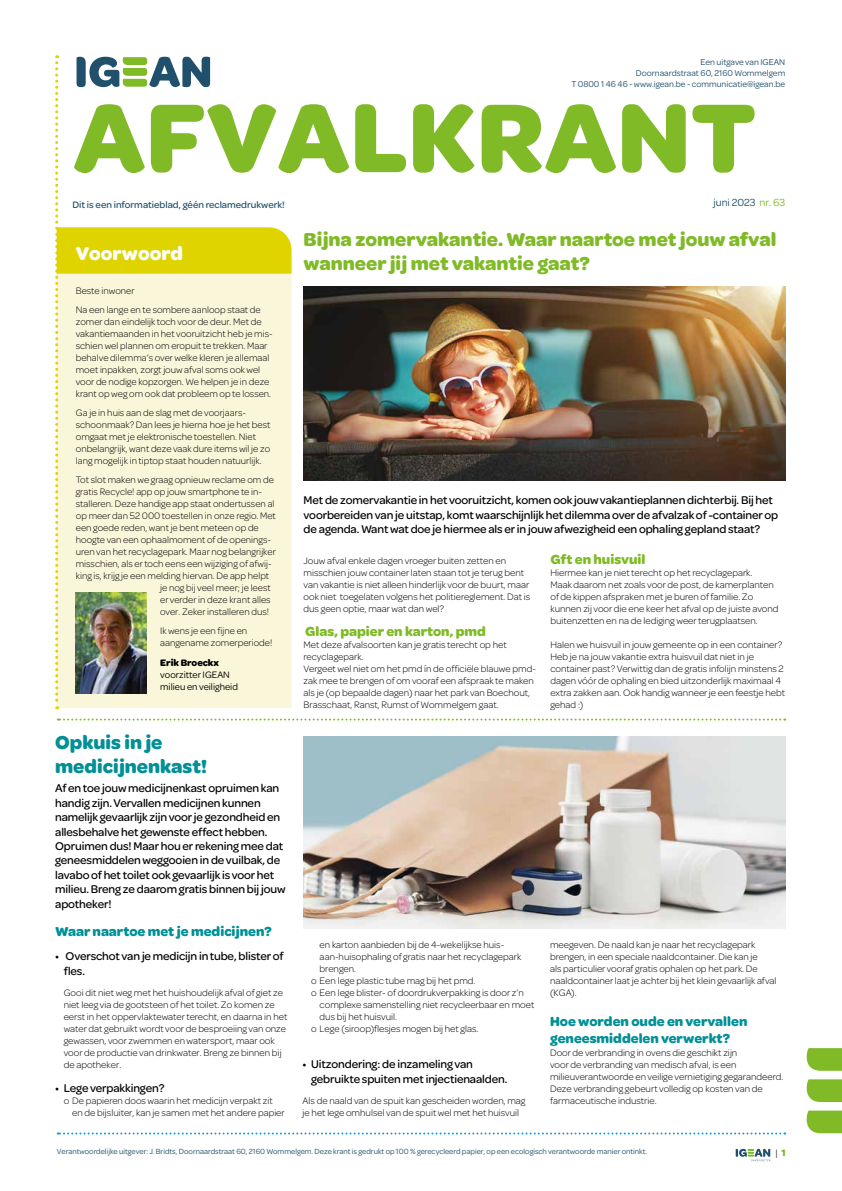
<style>
.page{position:relative;width:842px;height:1191px;background:#fff}
.page>*{position:absolute;margin:0;border:0;box-sizing:border-box;transform-origin:0 0}
.t1{font:700 104.1px "Omnes";letter-spacing:.01em;color:#80ba27}
.t2{font:700 20px/24px "Omnes";color:#80ba27}
.t3{font:700 20px/24px "Omnes";color:#009096}
.t4{font:700 20px "Omnes";color:#fff}
.t5{font:700 14px/16.8px "Omnes";color:#009096}
.t6{font:700 14px "Omnes";color:#80ba27}
.t7{font:500 12px/14.4px "Omnes";letter-spacing:-.01em;color:#000}
.t8{font:11px "Omnes";color:#20506c}
.t9{font:300 10px/12px "Omnes";color:#000}
.t10{font:500 10px "Omnes";color:#20506c}
.t11{font:10px/12px "Omnes";color:#000}
.t12{font:700 10px "Omnes";color:#000}
.t13{font:9px/11px "Omnes";color:#20506c;text-align:right}
.t14{font:8px "Omnes";color:#20506c}
.s1{color:#80ba27}
.s2{font-weight:700;color:#80ba27}
</style>
<div class="page">
<svg style="left:807px;top:1110px;width:35px;height:23px"></svg>
<svg style="left:807px;top:1079px;width:35px;height:23px"></svg>
<svg style="left:807px;top:1048px;width:35px;height:22px"></svg>
<svg style="left:736px;top:1148px;width:34px;height:13px"></svg>
<svg style="left:55px;top:55px;width:237px;height:654px"></svg>
<svg style="left:58px;top:718px;width:727px;height:2px"></svg>
<svg style="left:58px;top:1132px;width:727px;height:2px"></svg>
<img style="left:304px;top:286px;width:481px;height:194px">
<img style="left:303px;top:736px;width:482px;height:192px">
<p class="t13" style="left:571px;top:56px;width:215px">Een uitgave van IGEAN<br>Doornaardstraat 60, 2160 Wommelgem<br>T 0800 1 46 46 - www.igean.be - communicatie@igean.be</p>
<h1 class="t1" style="left:73px;top:64px;width:684px">AFVALKRANT</h1>
<p class="t10" style="left:72px;top:198px;width:214px">Dit is een informatieblad, géén reclamedrukwerk!</p>
<h2 class="t4" style="left:76px;top:239px;width:109px">Voorwoord</h2>
<p class="t9" style="left:76px;top:280px;width:186px;line-height:19.1px">Beste inwoner<br>Na een lange en te sombere aanloop staat de</p>
<p class="t9" style="left:76px;top:315px;width:198px">zomer dan eindelijk toch voor de deur. Met de vakantiemaanden in het vooruitzicht heb je mis&shy;schien wel plannen om eropuit te trekken. Maar behalve dilemma’s over welke kleren je allemaal moet inpakken, zorgt jouw afval soms ook wel voor de nodige kopzorgen. We helpen je in deze krant op weg om ook dat probleem op te lossen.</p>
<p class="t9" style="left:76px;top:406px;width:196px">Ga je in huis aan de slag met de voorjaars&shy;schoonmaak? Dan lees je hierna hoe je het best omgaat met je elektronische toestellen. Niet onbelangrijk, want deze vaak dure items wil je zo lang mogelijk in tiptop staat houden natuurlijk.</p>
<p class="t9" style="left:76px;top:473px;width:200px">Tot slot maken we graag opnieuw reclame om de</p>
<p class="t9" style="left:76px;top:485px;width:188px">gratis Recycle! app op jouw smartphone te in-</p>
<p class="t9" style="left:76px;top:497px;width:200px">stalleren. Deze handige app staat ondertussen al</p>
<p class="t9" style="left:76px;top:509px;width:202px">op meer dan 52 000 toestellen in onze regio. Met</p>
<p class="t9" style="left:76px;top:521px;width:184px">een goede reden, want je bent meteen op de</p>
<p class="t9" style="left:76px;top:533px;width:197px">hoogte van een ophaalmoment of de openings-</p>
<p class="t9" style="left:76px;top:545px;width:202px">uren van het recyclagepark. Maar nog belangrijker</p>
<p class="t9" style="left:76px;top:557px;width:197px">misschien, als er toch eens een wijziging of afwij-</p>
<p class="t9" style="left:76px;top:569px;width:195px">king is, krijg je een melding hiervan. De app helpt</p>
<p class="t9" style="left:160px;top:581px;width:112px">je nog bij veel meer; je leest</p>
<p class="t9" style="left:160px;top:593px;width:112px">er verder in deze krant alles</p>
<p class="t9" style="left:160px;top:605px;width:110px">over. Zeker installeren dus!</p>
<p class="t9" style="left:160px;top:624px;width:114px">Ik wens je een fijne en aangename zomerperiode!</p>
<p class="t12" style="left:160px;top:655px;width:60px">Erik Broeckx</p>
<p class="t11" style="left:160px;top:667px;width:79px">voorzitter IGEAN milieu en veiligheid</p>
<h2 class="t3" style="left:55px;top:729px;width:153px">Opkuis in je medicijnenkast!</h2>
<p class="t7" style="left:55px;top:780px;width:232px">Af en toe jouw medicijnenkast opruimen kan handig zijn. Vervallen medicijnen kunnen namelijk gevaarlijk zijn voor je gezondheid en allesbehalve het gewenste effect hebben.<br>Opruimen dus! Maar hou er rekening mee dat geneesmiddelen weggooien in de vuilbak, de lavabo of het toilet ook gevaarlijk is voor het milieu. Breng ze daarom gratis binnen bij jouw apotheker!</p>
<h3 class="t5" style="left:55px;top:922px;width:218px">Waar naartoe met je medicijnen?</h3>
<p class="t7" style="left:64px;top:948px;width:221px;text-indent:-9px">• Overschot van je medicijn in tube, blister of fles.</p>
<p class="t9" style="left:64px;top:986px;width:225px">Gooi dit niet weg met het huishoudelijk afval of giet ze niet leeg via de gootsteen of het toilet. Zo komen ze eerst in het oppervlaktewater terecht, en daarna in het water dat gebruikt wordt voor de besproeiing van onze gewassen, voor zwemmen en watersport, maar ook voor de productie van drinkwater. Breng ze binnen bij de apotheker.</p>
<p class="t7" style="left:55px;top:1080px;width:111px">• Lege verpakkingen?</p>
<p class="t9" style="left:72px;top:1094px;width:214px;text-indent:-8px">o De papieren doos waarin het medicijn verpakt zit en de bijsluiter, kan je samen met het andere papier</p>
<p class="t8" style="left:713px;top:195px;width:73px">juni 2023 <span class="s1">nr. 63</span></p>
<h2 class="t2" style="left:304px;top:226px;width:474px">Bijna zomervakantie. Waar naartoe met jouw afval wanneer jij met vakantie gaat?</h2>
<p class="t7" style="left:304px;top:492px;width:476px">Met de zomervakantie in het vooruitzicht, komen ook jouw vakantieplannen dichterbij. Bij het voorbereiden van je uitstap, komt waarschijnlijk het dilemma over de afvalzak of -container op de agenda. Want wat doe je hiermee als er in jouw afwezigheid een ophaling gepland staat?</p>
<p class="t9" style="left:304px;top:554px;width:228px">Jouw afval enkele dagen vroeger buiten zetten en misschien jouw container laten staan tot je terug bent van vakantie is niet alleen hinderlijk voor de buurt, maar ook niet toegelaten volgens het politiereglement. Dat is dus geen optie, maar wat dan wel?</p>
<h3 class="t6" style="left:305px;top:621px;width:182px">Glas, papier en karton, pmd</h3>
<p class="t9" style="left:304px;top:638px;width:234px">Met deze afvalsoorten kan je gratis terecht op het recyclagepark.<br>Vergeet wel niet om het pmd ín de officiële blauwe pmd&shy;zak mee te brengen of om vooraf een afspraak te maken als je (op bepaalde dagen) naar het park van Boechout, Brasschaat, Ranst, Rumst of Wommelgem gaat.</p>
<h3 class="t6" style="left:550px;top:549px;width:96px">Gft en huisvuil</h3>
<p class="t9" style="left:550px;top:566px;width:230px">Hiermee kan je niet terecht op het recyclagepark.<br>Maak daarom net zoals voor de post, de kamerplanten of de kippen afspraken met je buren of familie. Zo kunnen zij voor die ene keer het afval op de juiste avond buitenzetten en na de lediging weer terugplaatsen.</p>
<p class="t9" style="left:550px;top:638px;width:236px">Halen we huisvuil in jouw gemeente op in een container?<br>Heb je na jouw vakantie extra huisvuil dat niet in je container past? Verwittig dan de gratis infolijn minstens 2 dagen vóór de ophaling en bied uitzonderlijk maximaal 4 extra zakken aan. Ook handig wanneer je een feestje hebt gehad :)</p>
<p class="t9" style="left:320px;top:938px;width:186px">en karton aanbieden bij de 4-wekelijkse huis-</p>
<p class="t9" style="left:320px;top:950px;width:203px">aan-huisophaling of gratis naar het recyclagepark</p>
<p class="t9" style="left:320px;top:962px;width:38px">brengen.</p>
<p class="t9" style="left:311px;top:974px;width:166px">o Een lege plastic tube mag bij het pmd.</p>
<p class="t9" style="left:311px;top:986px;width:214px">o Een lege blister- of doordrukverpakking is door z’n</p>
<p class="t9" style="left:320px;top:998px;width:216px">complexe samenstelling niet recycleerbaar en moet</p>
<p class="t9" style="left:320px;top:1010px;width:79px">dus bij het huisvuil.</p>
<p class="t9" style="left:311px;top:1022px;width:169px">o Lege (siroop)flesjes mogen bij het glas.</p>
<p class="t7" style="left:311px;top:1056px;width:198px;line-height:15px;text-indent:-9px">• Uitzondering: de inzameling van gebruikte spuiten met injectienaalden.</p>
<p class="t9" style="left:303px;top:1094px;width:224px">Als de naald van de spuit kan gescheiden worden, mag je het lege omhulsel van de spuit wel met het huisvuil</p>
<p class="t9" style="left:550px;top:938px;width:228px">meegeven. De naald kan je naar het recyclagepark brengen, in een speciale naaldcontainer. Die kan je<br>als particulier vooraf gratis ophalen op het park. De naaldcontainer laat je achter bij het klein gevaarlijk afval (KGA).</p>
<h3 class="t5" style="left:550px;top:1012px;width:199px">Hoe worden oude en vervallen geneesmiddelen verwerkt?</h3>
<p class="t9" style="left:550px;top:1046px;width:235px">Door de verbranding in ovens die geschikt zijn<br>voor de verbranding van medisch afval, is een milieuverantwoorde en veilige vernietiging gegarandeerd.<br>Deze verbranding gebeurt volledig op kosten van de farmaceutische industrie.</p>
<p class="t14" style="left:57px;top:1146px;width:592px">Verantwoordelijke uitgever: J. Bridts, Doornaardstraat 60, 2160 Wommelgem. Deze krant is gedrukt op 100 % gerecycleerd papier, op een ecologisch verantwoorde manier ontinkt.</p>
<p class="t9" style="left:775px;top:1145px;width:11px">| <span class="s2">1</span></p>
</div>
